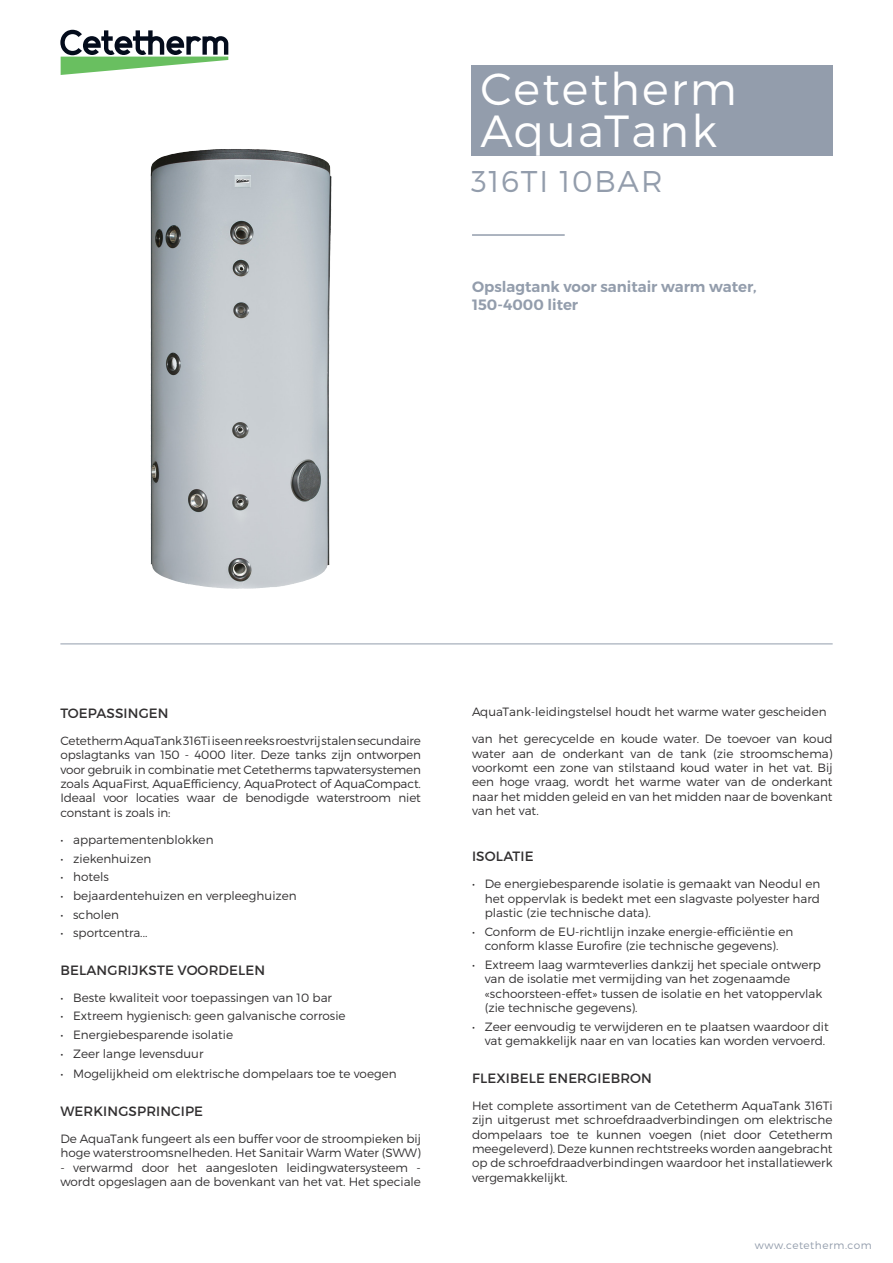
<style>
.page{position:relative;width:893px;height:1263px;background:#fff}
.page>*{position:absolute;margin:0;border:0;box-sizing:border-box;transform-origin:0 0}
.Product_name{font:300 45px "Montserrat";letter-spacing:.05em;color:#fff}
.Product_subtitle{font:300 30px "Montserrat";letter-spacing:.055em;color:#939dac}
.Leaflet_-_Product_in{font:600 15px/18px "Montserrat";color:#939dac}
.Leaflet_-_descriptio{font:13.5px "Montserrat";letter-spacing:.01em;color:#312f30}
.Leaflet_-_Product_de{font:300 12px/14.4px "Montserrat";color:#312f30;text-align:justify}
.t1{font:300 10.5px "Montserrat";letter-spacing:.05em;color:#939dac}
</style>
<div class="page">
<svg style="left:60px;top:30px;width:168px;height:45px"></svg>
<div style="left:471px;top:65px;width:362px;height:90px;background:#939dac"></div>
<hr style="left:60px;top:643px;width:773px;height:1px;background:#939dac">
<svg style="left:150px;top:149px;width:182px;height:440px;background:#babfc3"></svg>
<img style="left:150px;top:149px;width:80px;height:248px">
<hr style="left:472px;top:234px;width:93px;height:2px;background:#939dac">
<p class="Product_name" style="left:481px;top:62px;width:258px">Cetetherm</p>
<p class="Product_name" style="left:481px;top:104px;width:238px">AquaTank</p>
<p class="Product_subtitle" style="left:471px;top:163px;width:193px">316TI 10BAR</p>
<p class="Leaflet_-_Product_in" style="left:472px;top:278px;width:286px">Opslagtank voor sanitair warm water,<br>150-4000 liter</p>
<p class="Leaflet_-_descriptio" style="left:60px;top:704px;width:110px">TOEPASSINGEN</p>
<p class="Leaflet_-_Product_de" style="left:60px;top:733px;width:362px">Cetetherm AquaTank 316Ti is een reeks roestvrij stalen secundaire opslagtanks van 150 - 4000 liter. Deze tanks zijn ontworpen voor gebruik in combinatie met Cetetherms tapwatersystemen zoals AquaFirst, AquaEfficiency, AquaProtect of AquaCompact.<br>Ideaal voor locaties waar de benodigde waterstroom niet constant is zoals in:</p>
<p class="Leaflet_-_Product_de" style="left:60px;top:832px;width:155px">• appartementenblokken</p>
<p class="Leaflet_-_Product_de" style="left:60px;top:851px;width:92px">• ziekenhuizen</p>
<p class="Leaflet_-_Product_de" style="left:60px;top:869px;width:50px">• hotels</p>
<p class="Leaflet_-_Product_de" style="left:60px;top:888px;width:238px">• bejaardentehuizen en verpleeghuizen</p>
<p class="Leaflet_-_Product_de" style="left:60px;top:907px;width:60px">• scholen</p>
<p class="Leaflet_-_Product_de" style="left:60px;top:925px;width:89px">• sportcentra...</p>
<p class="Leaflet_-_descriptio" style="left:60px;top:961px;width:206px">BELANGRIJKSTE VOORDELEN</p>
<p class="Leaflet_-_Product_de" style="left:60px;top:990px;width:273px">• Beste kwaliteit voor toepassingen van 10 bar</p>
<p class="Leaflet_-_Product_de" style="left:60px;top:1009px;width:287px">• Extreem hygienisch: geen galvanische corrosie</p>
<p class="Leaflet_-_Product_de" style="left:60px;top:1027px;width:174px">• Energiebesparende isolatie</p>
<p class="Leaflet_-_Product_de" style="left:60px;top:1046px;width:145px">• Zeer lange levensduur</p>
<p class="Leaflet_-_Product_de" style="left:60px;top:1066px;width:338px">• Mogelijkheid om elektrische dompelaars toe te voegen</p>
<p class="Leaflet_-_descriptio" style="left:60px;top:1102px;width:144px">WERKINGSPRINCIPE</p>
<p class="Leaflet_-_Product_de" style="left:60px;top:1131px;width:362px">De AquaTank fungeert als een buffer voor de stroompieken bij hoge waterstroomsnelheden. Het Sanitair Warm Water (SWW)</p>
<p class="Leaflet_-_Product_de" style="left:60px;top:1160px;width:362px">- verwarmd door het aangesloten leidingwatersysteem - wordt opgeslagen aan de bovenkant van het vat. Het speciale</p>
<p class="Leaflet_-_Product_de" style="left:472px;top:704px;width:356px">AquaTank-leidingstelsel houdt het warme water gescheiden</p>
<p class="Leaflet_-_Product_de" style="left:472px;top:732px;width:362px">van het gerecycelde en koude water. De toevoer van koud water aan de onderkant van de tank (zie stroomschema) voorkomt een zone van stilstaand koud water in het vat. Bij een hoge vraag, wordt het warme water van de onderkant naar het midden geleid en van het midden naar de bovenkant van het vat.</p>
<p class="Leaflet_-_descriptio" style="left:472px;top:848px;width:63px">ISOLATIE</p>
<p class="Leaflet_-_Product_de" style="left:485px;top:877px;width:337px;text-indent:-13px">• De energiebesparende isolatie is gemaakt van Neodul en het oppervlak is bedekt met een slagvaste polyester hard plastic (zie technische data).</p>
<p class="Leaflet_-_Product_de" style="left:472px;top:924px;width:323px;text-align:center">• Conform de EU-richtlijn inzake energie-efficiëntie en conform klasse Eurofire (zie technische gegevens).</p>
<p class="Leaflet_-_Product_de" style="left:485px;top:957px;width:339px;text-align:left;text-indent:-13px">• Extreem laag warmteverlies dankzij het speciale ontwerp van de isolatie met vermijding van het zogenaamde «schoorsteen-effet» tussen de isolatie en het vatoppervlak (zie technische gegevens).</p>
<p class="Leaflet_-_Product_de" style="left:472px;top:1019px;width:358px;text-align:right">• Zeer eenvoudig te verwijderen en te plaatsen waardoor dit vat gemakkelijk naar en van locaties kan worden vervoerd.</p>
<p class="Leaflet_-_descriptio" style="left:472px;top:1069px;width:181px">FLEXIBELE ENERGIEBRON</p>
<p class="Leaflet_-_Product_de" style="left:472px;top:1098px;width:362px">Het complete assortiment van de Cetetherm AquaTank 316Ti zijn uitgerust met schroefdraadverbindingen om elektrische dompelaars toe te kunnen voegen (niet door Cetetherm meegeleverd). Deze kunnen rechtstreeks worden aangebracht op de schroefdraadverbindingen waardoor het installatiewerk vergemakkelijkt.</p>
<p class="t1" style="left:755px;top:1239px;width:118px">www.cetetherm.com</p>
</div>
